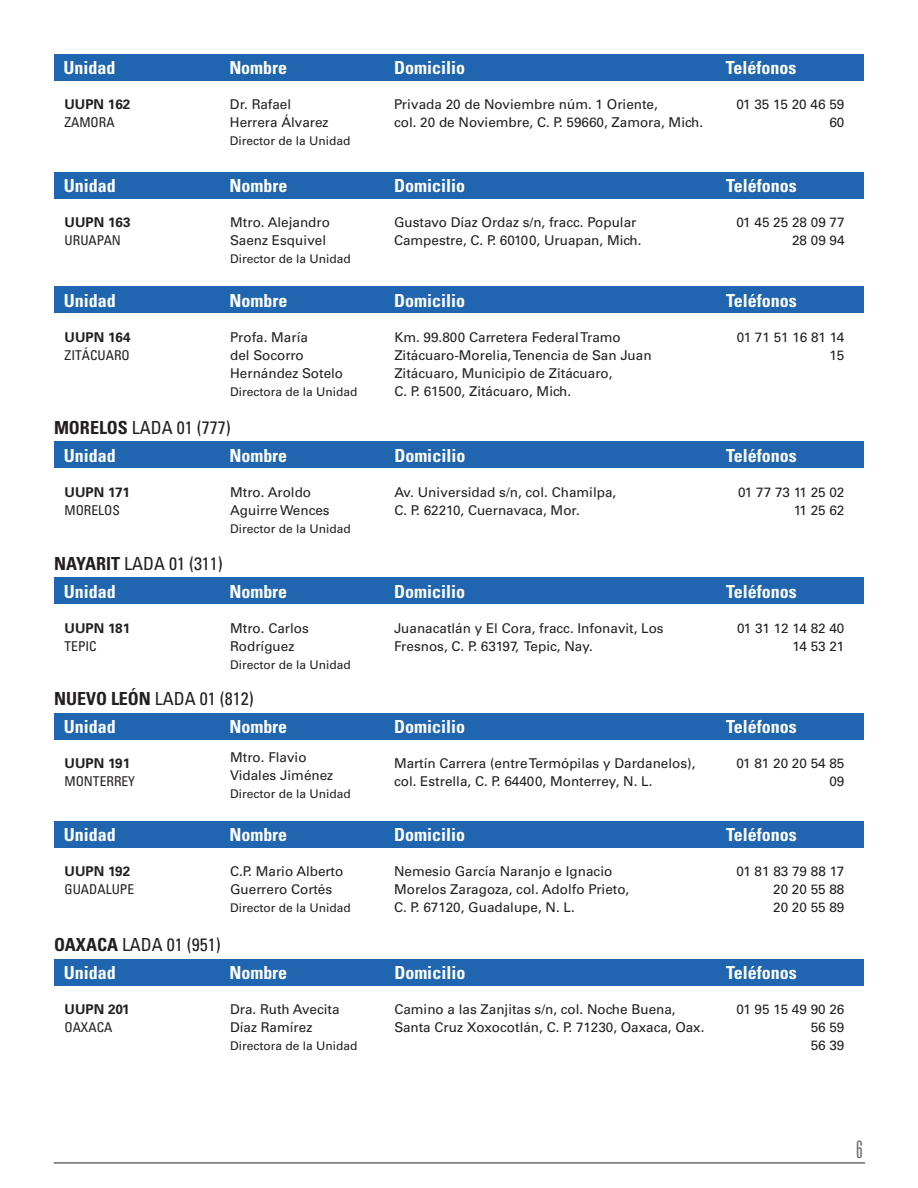
<style>
.page{position:relative;width:918px;height:1188px;background:#fff}
.page>*{position:absolute;margin:0;border:0;box-sizing:border-box;transform-origin:0 0}
.t1{font:300 ultra-condensed 24px "Univers";color:#6c6d70}
.t2{font:700 condensed 18px "Univers";color:#fff}
.t3{font:condensed 18px "Univers";color:#231f20}
.t4{font:13.5px/18px "Univers";color:#231f20}
.t5{font:condensed 13.5px "Univers";color:#231f20}
.t6{font:700 13.5px "Univers";color:#231f20}
.t7{font:12px "Univers";color:#231f20}
.s1{font-weight:700}
.s2{font-style:inherit}
</style>
<div class="page">
<hr style="left:54px;top:1163px;width:811px;height:1px;background:#231f20">
<div style="left:54px;top:54px;width:810px;height:27px;background:#1f65af"></div>
<div style="left:54px;top:172px;width:810px;height:26px;background:#1f65af"></div>
<div style="left:54px;top:287px;width:810px;height:26px;background:#1f65af"></div>
<div style="left:54px;top:441px;width:810px;height:27px;background:#1f65af"></div>
<div style="left:54px;top:578px;width:810px;height:26px;background:#1f65af"></div>
<div style="left:54px;top:713px;width:810px;height:26px;background:#1f65af"></div>
<div style="left:54px;top:821px;width:810px;height:26px;background:#1f65af"></div>
<div style="left:54px;top:959px;width:810px;height:26px;background:#1f65af"></div>
<p class="t2" style="left:64px;top:57px;width:54px">Unidad</p>
<p class="t6" style="left:64px;top:96px;width:68px">UUPN 162</p>
<p class="t5" style="left:64px;top:114px;width:52px">ZAMORA</p>
<p class="t2" style="left:64px;top:175px;width:54px">Unidad</p>
<p class="t6" style="left:65px;top:214px;width:68px">UUPN 163</p>
<p class="t5" style="left:65px;top:232px;width:58px">URUAPAN</p>
<p class="t2" style="left:64px;top:290px;width:54px">Unidad</p>
<p class="t6" style="left:65px;top:329px;width:68px">UUPN 164</p>
<p class="t5" style="left:65px;top:346px;width:67px">ZITÁCUARO</p>
<p class="t2" style="left:229px;top:57px;width:59px">Nombre</p>
<p class="t2" style="left:394px;top:57px;width:73px">Domicilio</p>
<p class="t2" style="left:726px;top:57px;width:72px">Teléfonos</p>
<p class="t4" style="left:736px;top:95px;width:109px">01 35 15 20 46 59</p>
<p class="t4" style="left:829px;top:113px;width:17px">60</p>
<p class="t4" style="left:394px;top:95px;width:265px">Privada 20 de Noviembre núm. 1 Oriente,</p>
<p class="t4" style="left:394px;top:113px;width:311px">col. 20 de Noviembre, C. P. 59660, Zamora, Mich.</p>
<p class="t4" style="left:230px;top:95px;width:63px">Dr. Rafael</p>
<p class="t4" style="left:230px;top:113px;width:100px">Herrera Álvarez</p>
<p class="t7" style="left:230px;top:134px;width:122px">Director de la Unidad</p>
<p class="t2" style="left:230px;top:175px;width:59px">Nombre</p>
<p class="t2" style="left:394px;top:175px;width:73px">Domicilio</p>
<p class="t2" style="left:726px;top:175px;width:72px">Teléfonos</p>
<p class="t4" style="left:737px;top:213px;width:110px">01 45 25 28 09 77</p>
<p class="t4" style="left:792px;top:231px;width:54px">28 09 94</p>
<p class="t4" style="left:394px;top:213px;width:249px">Gustavo Díaz Ordaz s/n, fracc. Popular<br>Campestre, C. P. 60100, Uruapan, Mich.</p>
<p class="t4" style="left:230px;top:213px;width:101px">Mtro. Alejandro</p>
<p class="t4" style="left:230px;top:231px;width:98px">Saenz Esquivel</p>
<p class="t7" style="left:230px;top:252px;width:122px">Director de la Unidad</p>
<p class="t2" style="left:230px;top:290px;width:59px">Nombre</p>
<p class="t2" style="left:394px;top:290px;width:73px">Domicilio</p>
<p class="t2" style="left:726px;top:290px;width:72px">Teléfonos</p>
<p class="t4" style="left:737px;top:328px;width:109px">01 71 51 16 81 14</p>
<p class="t4" style="left:830px;top:346px;width:16px">15</p>
<p class="t4" style="left:230px;top:328px;width:79px">Profa. María</p>
<p class="t4" style="left:230px;top:346px;width:75px">del Socorro</p>
<p class="t4" style="left:230px;top:364px;width:114px">Hernández Sotelo</p>
<p class="t7" style="left:230px;top:384px;width:129px">Directora de la Unidad</p>
<p class="t4" style="left:394px;top:328px;width:228px">Km. 99.800 Carretera Federal Tramo</p>
<p class="t4" style="left:394px;top:346px;width:259px">Zitácuaro-Morelia, Tenencia de San Juan<br>Zitácuaro, Municipio de Zitácuaro,</p>
<p class="t4" style="left:394px;top:382px;width:178px">C. P. 61500, Zitácuaro, Mich.</p>
<p class="t3" style="left:54px;top:416px;width:178px"><span class="s1">MORELOS</span> LADA 01 (777)</p>
<p class="t2" style="left:64px;top:444px;width:54px">Unidad</p>
<p class="t6" style="left:64px;top:484px;width:67px">UUPN 171</p>
<p class="t5" style="left:64px;top:501px;width:57px">MORELOS</p>
<p class="t2" style="left:230px;top:444px;width:59px">Nombre</p>
<p class="t2" style="left:394px;top:444px;width:73px">Domicilio</p>
<p class="t2" style="left:726px;top:444px;width:72px">Teléfonos</p>
<p class="t4" style="left:738px;top:483px;width:108px">01 77 73 11 25 02</p>
<p class="t4" style="left:794px;top:501px;width:52px">11 25 62</p>
<p class="t4" style="left:394px;top:483px;width:224px">Av. Universidad s/n, col. Chamilpa,</p>
<p class="t4" style="left:394px;top:501px;width:187px">C. P. 62210, Cuernavaca, Mor.</p>
<p class="t4" style="left:230px;top:483px;width:83px">Mtro. Aroldo</p>
<p class="t4" style="left:230px;top:501px;width:101px">Aguirre Wences</p>
<p class="t7" style="left:230px;top:521px;width:122px">Director de la Unidad</p>
<p class="t3" style="left:54px;top:552px;width:170px"><span class="s1">NAYARIT</span> LADA 01 (311)</p>
<p class="t2" style="left:64px;top:580px;width:54px">Unidad</p>
<p class="t6" style="left:64px;top:620px;width:67px">UUPN 181</p>
<p class="t5" style="left:64px;top:637px;width:34px">TEPIC</p>
<p class="t2" style="left:230px;top:580px;width:59px">Nombre</p>
<p class="t2" style="left:394px;top:580px;width:73px">Domicilio</p>
<p class="t2" style="left:726px;top:580px;width:72px">Teléfonos</p>
<p class="t4" style="left:737px;top:619px;width:109px">01 31 12 14 82 40</p>
<p class="t4" style="left:792px;top:637px;width:54px">14 53 21</p>
<p class="t4" style="left:394px;top:619px;width:271px">Juanacatlán y El Cora, fracc. Infonavit, Los<br>Fresnos, C. P. 63197, Tepic, Nay.</p>
<p class="t4" style="left:230px;top:619px;width:80px">Mtro. Carlos</p>
<p class="t4" style="left:230px;top:637px;width:66px">Rodríguez</p>
<p class="t7" style="left:230px;top:657px;width:122px">Director de la Unidad</p>
<p class="t3" style="left:54px;top:688px;width:201px"><span class="s1">NUEVO LEÓN</span> LADA 01 (812)</p>
<p class="t2" style="left:64px;top:716px;width:54px">Unidad</p>
<p class="t6" style="left:64px;top:755px;width:67px">UUPN 191</p>
<p class="t5" style="left:64px;top:773px;width:72px">MONTERREY</p>
<p class="t2" style="left:230px;top:716px;width:59px">Nombre</p>
<p class="t2" style="left:394px;top:716px;width:73px">Domicilio</p>
<p class="t2" style="left:726px;top:716px;width:72px">Teléfonos</p>
<p class="t4" style="left:736px;top:754px;width:110px">01 81 20 20 54 85</p>
<p class="t4" style="left:829px;top:772px;width:17px">09</p>
<p class="t4" style="left:230px;top:748px;width:78px">Mtro. Flavio</p>
<p class="t4" style="left:230px;top:766px;width:105px">Vidales Jiménez</p>
<p class="t7" style="left:230px;top:787px;width:122px">Director de la Unidad</p>
<p class="t4" style="left:394px;top:754px;width:303px">Martín Carrera (entre Termópilas y Dardanelos), col. Estrella, C. P. 64400, Monterrey, N. L.</p>
<p class="t2" style="left:64px;top:824px;width:54px">Unidad</p>
<p class="t6" style="left:64px;top:863px;width:67px">UUPN 192</p>
<p class="t5" style="left:64px;top:881px;width:71px">GUADALUPE</p>
<p class="t2" style="left:230px;top:824px;width:59px">Nombre</p>
<p class="t2" style="left:394px;top:824px;width:73px">Domicilio</p>
<p class="t2" style="left:726px;top:824px;width:72px">Teléfonos</p>
<p class="t4" style="left:737px;top:862px;width:109px">01 81 83 79 88 17</p>
<p class="t4" style="left:773px;top:880px;width:73px">20 20 55 88</p>
<p class="t4" style="left:773px;top:898px;width:73px">20 20 55 89</p>
<p class="t4" style="left:394px;top:862px;width:220px">Nemesio García Naranjo e Ignacio</p>
<p class="t4" style="left:394px;top:880px;width:237px">Morelos Zaragoza, col. Adolfo Prieto,</p>
<p class="t4" style="left:394px;top:898px;width:182px">C. P. 67120, Guadalupe, N. L.</p>
<p class="t4" style="left:230px;top:862px;width:115px">C.P. Mario Alberto<br>Guerrero Cortés</p>
<p class="t7" style="left:230px;top:901px;width:122px">Director de la Unidad</p>
<p class="t3" style="left:54px;top:934px;width:168px"><span class="s1">OAXACA</span> LADA 01 (951)</p>
<p class="t2" style="left:64px;top:962px;width:54px">Unidad</p>
<p class="t6" style="left:64px;top:1001px;width:67px">UUPN 201</p>
<p class="t5" style="left:64px;top:1019px;width:50px">OAXACA</p>
<p class="t2" style="left:230px;top:962px;width:59px">Nombre</p>
<p class="t2" style="left:394px;top:962px;width:73px">Domicilio</p>
<p class="t2" style="left:726px;top:962px;width:72px">Teléfonos</p>
<p class="t4" style="left:737px;top:1000px;width:109px">01 95 15 49 90 26</p>
<p class="t4" style="left:811px;top:1018px;width:35px">56 59</p>
<p class="t4" style="left:811px;top:1036px;width:35px">56 39</p>
<p class="t4" style="left:394px;top:1000px;width:312px">Camino a las Zanjitas s/n, col. Noche Buena,<br>Santa Cruz Xoxocotlán, <span class="s2">C. P.</span> 71230, Oaxaca, Oax.</p>
<p class="t4" style="left:230px;top:1000px;width:111px">Dra. Ruth Avecita</p>
<p class="t4" style="left:230px;top:1018px;width:84px">Díaz Ramírez</p>
<p class="t7" style="left:230px;top:1039px;width:129px">Directora de la Unidad</p>
<h1 class="t1" style="left:856px;top:1137px;width:8px">6</h1>
</div>
